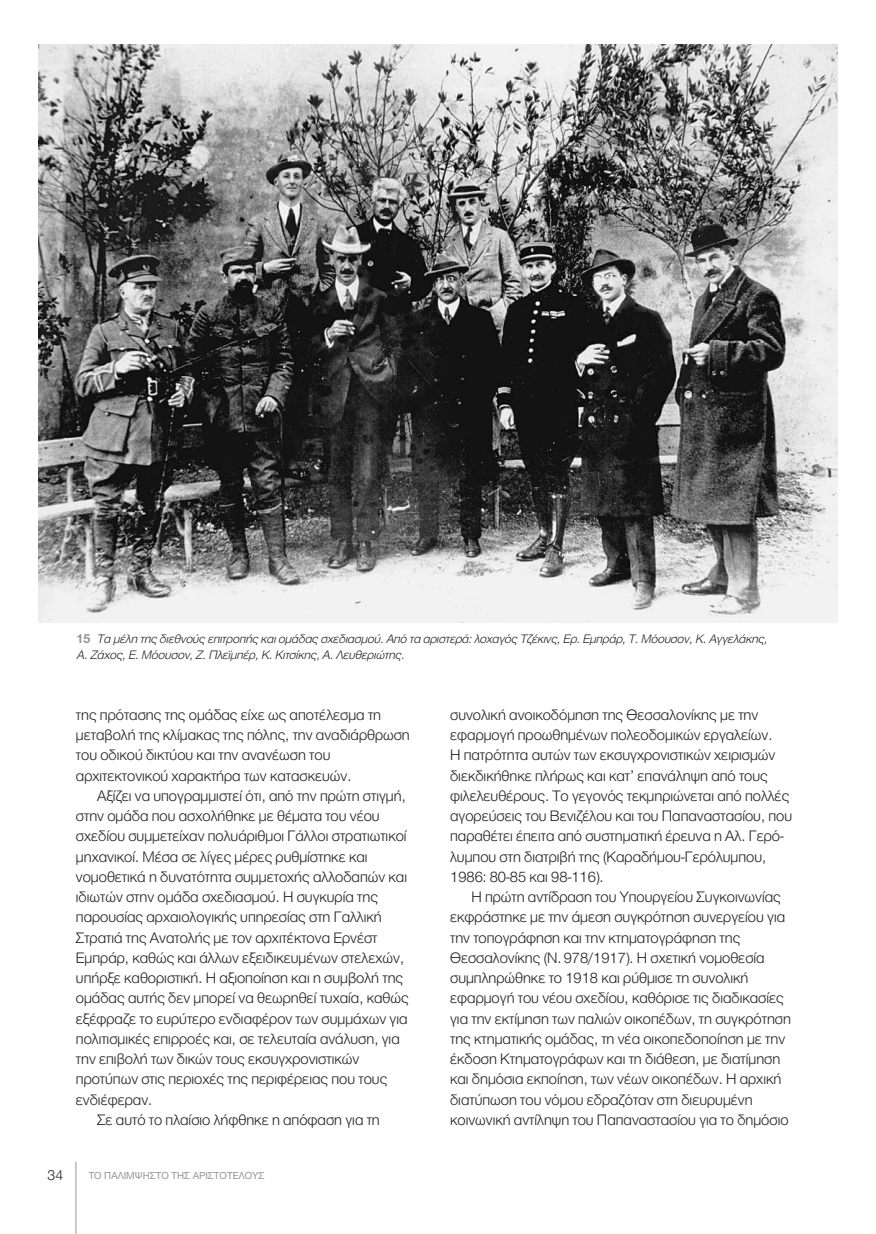
<style>
.page{position:relative;width:876px;height:1234px;background:#fff}
.page>*{position:absolute;margin:0;border:0;box-sizing:border-box;transform-origin:0 0}
.t1{font:300 15.75px/20.2px "CF Helvetica";color:#231f20}
.t2{font:300 15px "CF Helvetica";color:#231f20}
.t3{font:italic 300 12.75px/15.8px "CF Helvetica";color:#231f20}
.t4{font:10.5px "CF Helvetica";color:#939598}
.s1{font-weight:700;font-style:normal;font-size:13.5px;color:#939598}
</style>
<div class="page">
<hr style="left:76px;top:1162px;width:1px;height:72px;background:#939598">
<img style="left:38px;top:44px;width:800px;height:579px">
<p class="t3" style="left:77px;top:631px;width:695px"><span class="s1">1 5</span> Τα μέλη της διεθνούς επιτροπής καιομάδας σχεδιασμού.Από τα αριστερά:λοχαγός Τζέκινς,Ερ.Εμπράρ,Τ.Μόουσον,Κ.Αγγελάκης,<br>Α.Ζάχος,Ε.Μόου σον,Ζ.Πλεϊμπέρ,Κ.Κιτσίκης,Α.Λευθεριώτης.</p>
<p class="t1" style="left:76px;top:704px;width:335px">της πρότασης της ομάδας είχε ως αποτέλεσμα τη μεταβολή της κλίμακας της πόλης, την αναδιάρθρωση του οδικού δικτύου και την ανανέωση του αρχιτεκτονικού χαρακτήρα των κατασκευών.</p>
<p class="t1" style="left:97px;top:785px;width:310px">Αξίζει να υπογραμμιστεί ότι, από την πρώτη στιγμή,</p>
<p class="t1" style="left:76px;top:806px;width:305px">στην ομάδα που ασχολήθηκε με θέματα του νέου</p>
<p class="t1" style="left:76px;top:826px;width:332px">σχεδίου συμμετείχαν πολυάριθμοι Γάλλοι στρατιωτικοί</p>
<p class="t1" style="left:76px;top:846px;width:293px">μηχανικοί. Μέσα σε λίγες μέρες ρυθμίστηκε και</p>
<p class="t1" style="left:76px;top:866px;width:333px">νομοθετικά η δυνατότητα συμμετοχής αλλοδαπών και</p>
<p class="t1" style="left:76px;top:887px;width:304px">ιδιωτών στην ομάδα σχεδιασμού. Η συγκυρία της</p>
<p class="t1" style="left:76px;top:907px;width:307px">παρουσίας αρχαιολογικής υπηρεσίας στη Γαλλική</p>
<p class="t1" style="left:76px;top:927px;width:303px">Στρατιά της Ανατολής με τον αρχιτέκτονα Ερνέστ</p>
<p class="t1" style="left:76px;top:947px;width:330px">Εμπράρ, καθώς και άλλων εξειδικευμένων στελεχών,</p>
<p class="t1" style="left:76px;top:968px;width:329px">υπήρξε καθοριστική. Η αξιοποίηση και η συμβολή της</p>
<p class="t1" style="left:76px;top:988px;width:334px">ομάδας αυτής δεν μπορεί να θεωρηθεί τυχαία, καθώς</p>
<p class="t1" style="left:76px;top:1008px;width:333px">εξέφραζε το ευρύτερο ενδιαφέρον των συμμάχων για</p>
<p class="t1" style="left:76px;top:1028px;width:325px">πολιτισμικές επιρροές και, σε τελευταία ανάλυση, για</p>
<p class="t1" style="left:76px;top:1049px;width:285px">την επιβολή των δικών τους εκσυγχρονιστικών</p>
<p class="t1" style="left:76px;top:1069px;width:313px">προτύπων στις περιοχές της περιφέρειας που τους</p>
<p class="t1" style="left:76px;top:1089px;width:78px">ενδιέφεραν.</p>
<p class="t1" style="left:97px;top:1109px;width:284px">Σε αυτό το πλαίσιο λήφθηκε η απόφαση για τη</p>
<p class="t2" style="left:48px;top:1167px;width:17px">34</p>
<p class="t4" style="left:89px;top:1170px;width:177px">ΤΟ ΠΑΛΙΜΨΗΣΤΟ ΤΗΣ ΑΡΙΣΤΟΤΕΛΟΥΣ</p>
<p class="t1" style="left:450px;top:704px;width:343px">συνολική ανοικοδόμηση της Θεσσαλονίκης με την εφαρμογή προωθημένων πολεοδομικών εργαλείων.<br>Η πατρότητα αυτών των εκσυγχρονιστικών χειρισμών διεκδικήθηκε πλήρως και κατ’ επανάληψη από τους φιλελευθέρους. Το γεγονός τεκμηριώνεται από πολλές αγορεύσεις του Βενιζέλου και του Παπαναστασίου, που παραθέτει έπειτα από συστηματική έρευνα η Αλ. Γερό&shy;λυμπου στη διατριβή της (Καραδήμου-Γερόλυμπου, 1986: 80-85 και 98-116).</p>
<p class="t1" style="left:450px;top:887px;width:342px;text-indent:21px">Η πρώτη αντίδραση του Υπουργείου Συγκοινωνίας εκφράστηκε με την άμεση συγκρότηση συνεργείου για την τοπογράφηση και την κτηματογράφηση της Θεσσαλονίκης (Ν. 978/1917). Η σχετική νομοθεσία συμπληρώθηκε το 1918 και ρύθμισε τη συνολική εφαρμογή του νέου σχεδίου, καθόρισε τις διαδικασίες για την εκτίμηση των παλιών οικοπέδων, τη συγκρότηση της κτηματικής ομάδας, τη νέα οικοπεδοποίηση με την έκδοση Κτηματογράφων και τη διάθεση, με διατίμηση και δημόσια εκποίηση, των νέων οικοπέδων. Η αρχική διατύπωση του νόμου εδραζόταν στη διευρυμένη κοινωνική αντίληψη του Παπαναστασίου για το δημόσιο</p>
</div>
